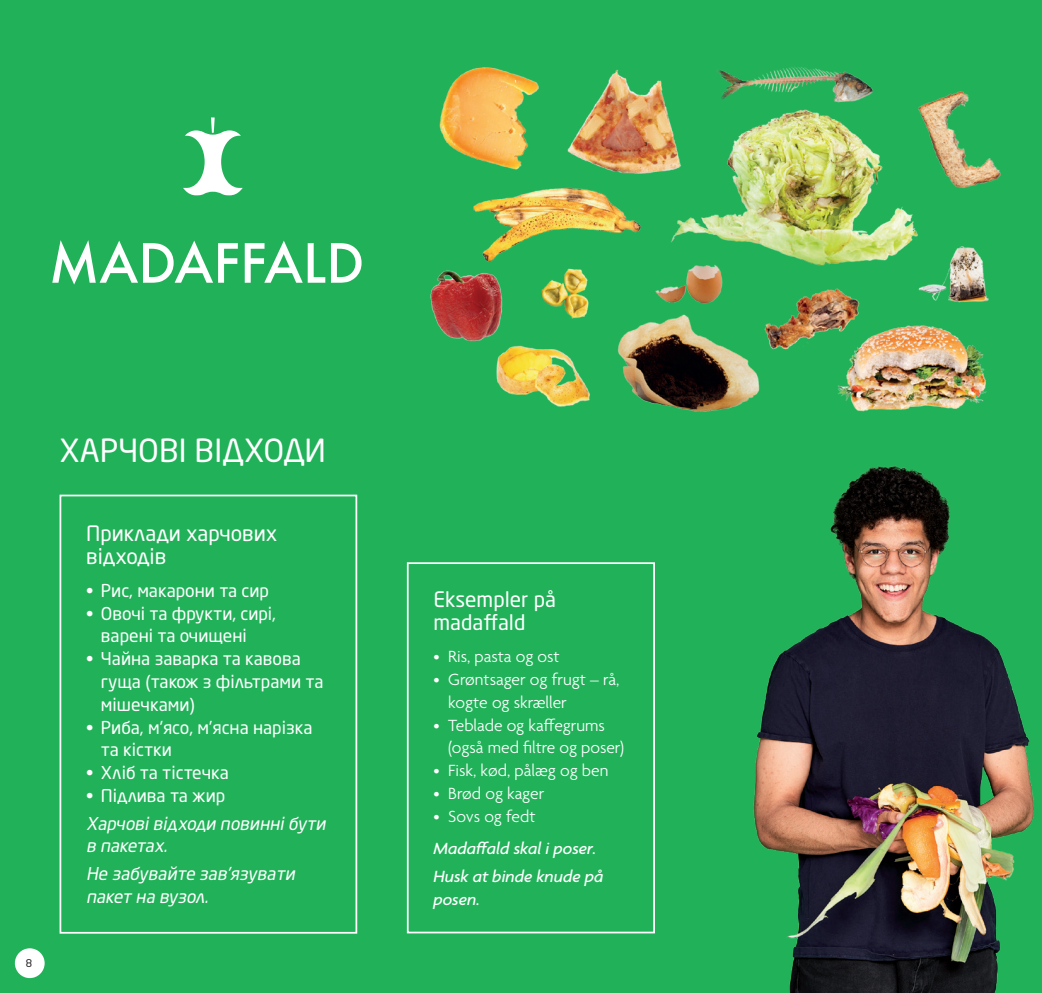
<style>
.page{position:relative;width:1042px;height:993px;background:#fff}
.page>*{position:absolute;margin:0;border:0;box-sizing:border-box;transform-origin:0 0}
.t1{font:500 52.5px "Futura";color:#fff}
.t2{font:31.5px "Neo Sans W1 G";color:#fff}
.t3{font:21px/22.8px "Neo Sans W1 G";color:#fff}
.t4{font:17.5px/22.8px "Neo Sans W1 G";color:#fff}
.t5{font:300 17.5px/22.8px "Agenda";color:#fff}
.t6{font:italic 17.5px/22.8px "Neo Sans W1 G";color:#fff}
.t7{font:italic 500 17.5px/27.7px "Agenda";color:#fff}
.t8{font:10.5px "Neo Sans W1 G";color:#231f20}
</style>
<div class="page">
<div style="left:0;top:0;width:1042px;height:992px;background:#21b259"></div>
<img style="left:430px;top:66px;width:571px;height:346px">
<svg style="left:183px;top:117px;width:60px;height:78px"></svg>
<img style="left:753px;top:466px;width:281px;height:526px">
<div style="left:407px;top:562px;width:248px;height:371px;border:2px solid #fff"></div>
<div style="left:60px;top:494px;width:297px;height:439px;border:2px solid #fff"></div>
<div style="left:15px;top:947px;width:30px;height:30px;background:#fff;border-radius:50%"></div>
<h1 class="t1" style="left:49px;top:227px;width:317px">MADAFFALD</h1>
<p class="t8" style="left:26px;top:956px;width:8px">8</p>
<h2 class="t2" style="left:60px;top:431px;width:268px">ХАРЧОВІ ВІДХОДИ</h2>
<p class="t3" style="left:86px;top:522px;width:193px">Приклади харчових відходів</p>
<p class="t4" style="left:86px;top:578px;width:184px">• Рис, макарони та сир</p>
<p class="t4" style="left:101px;top:601px;width:177px;text-indent:-15px">• Овочі та фрукти, сирі, варені та очищені</p>
<p class="t4" style="left:101px;top:647px;width:224px;text-indent:-15px">• Чайна заварка та кавова гуща (також з фільтрами та мішечками)</p>
<p class="t4" style="left:101px;top:715px;width:213px;text-indent:-15px">• Риба, м'ясо, м’ясна нарізка та кістки</p>
<p class="t4" style="left:86px;top:760px;width:144px">• Хліб та тістечка</p>
<p class="t4" style="left:86px;top:783px;width:141px">• Підлива та жир</p>
<p class="t6" style="left:86px;top:811px;width:245px">Харчовівідходи повиннібути в пакетах.</p>
<p class="t6" style="left:86px;top:861px;width:214px">Не забувайте зав’язувати пакет на вузол.</p>
<p class="t3" style="left:433px;top:587px;width:124px">Eksempler på madaffald</p>
<p class="t5" style="left:433px;top:646px;width:128px">• Ris, pasta og ost</p>
<p class="t5" style="left:448px;top:669px;width:173px;text-indent:-15px">• Grøntsager og frugt – rå, kogte og skræller</p>
<p class="t5" style="left:448px;top:714px;width:177px;text-indent:-15px">• Teblade og kaffegrums (også med filtre og poser)</p>
<p class="t5" style="left:433px;top:760px;width:176px">• Fisk, kød, pålæg og ben</p>
<p class="t5" style="left:433px;top:782px;width:112px">• Brød og kager</p>
<p class="t5" style="left:433px;top:805px;width:104px">• Sovs og fedt</p>
<p class="t7" style="left:433px;top:834px;width:172px">Madaffald skal i poser.<br>Husk at binde knude på</p>
<p class="t7" style="left:433px;top:885px;width:48px">posen.</p>
</div>
